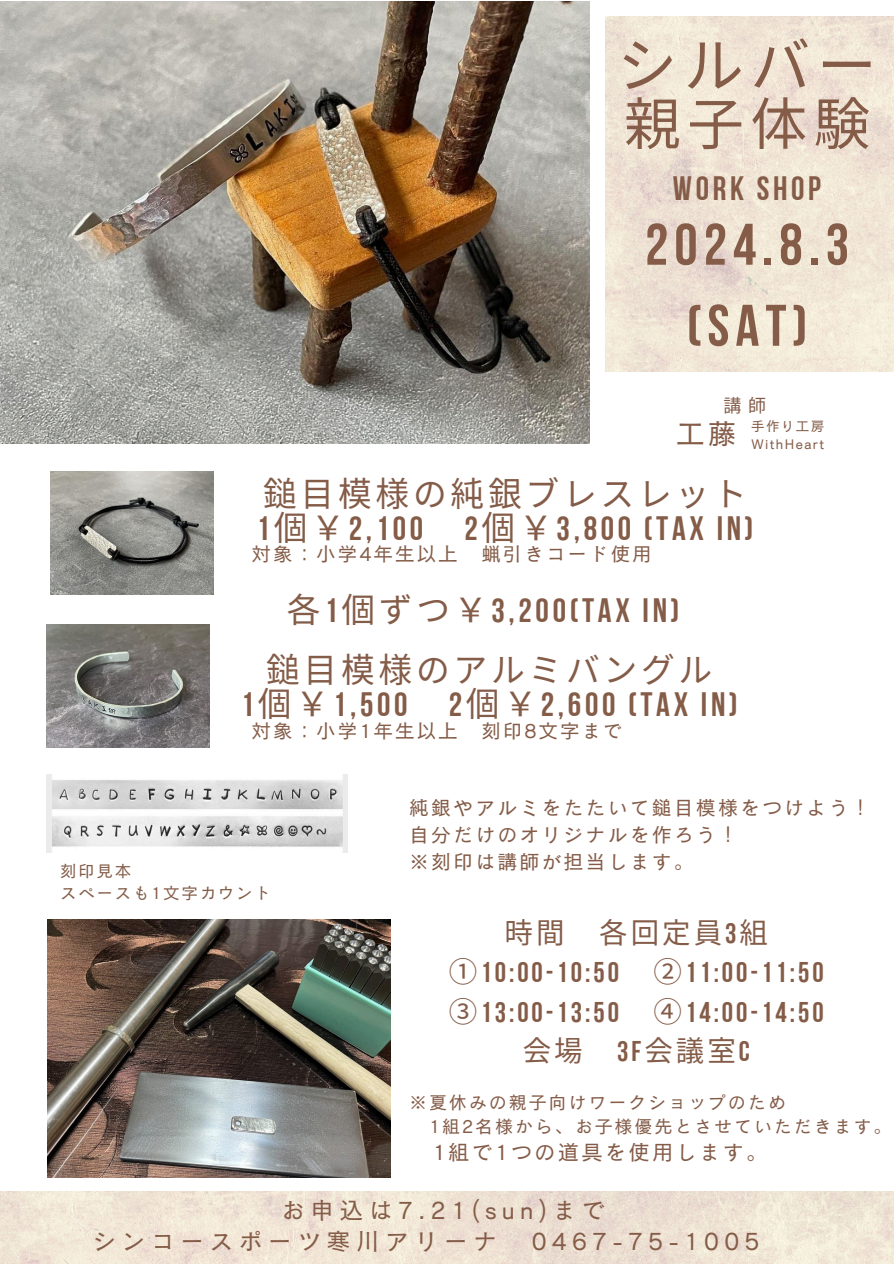
<style>
.page{position:relative;width:894px;height:1264px;background:#fff}
.page>*{position:absolute;margin:0;border:0;box-sizing:border-box;transform-origin:0 0}
.t1{font:59.85px "Noto Sans CJ Ksc";color:#845c48}
.t2{font:58.5px/81px "Bebas Neue Cyrillic";letter-spacing:.105em;color:#845c48;text-align:center}
.t3{font:56.85px "Noto Sans CJ Ksc";color:#845c48}
.t4{font:33.75px/33.8px "Bebas Neue Cyrillic";letter-spacing:.11em;color:#845c48;text-align:center}
.t5{font:28.5px/39.3px "Bebas Neue Cyrillic";letter-spacing:.105em;color:#845c48;text-align:center}
.t6{font:28.5px "Canva Cezanne Pro N M";color:#845c48}
.t7{font:24px "Canva Cezanne Pro N M";letter-spacing:.22em;color:#845c48}
.t8{font:21.3px "Canva Cezanne Pro N M";letter-spacing:.105em;color:#845c48}
.t9{font:19.95px/27px "Canva Cezanne Pro N M";letter-spacing:.105em;color:#845c48}
.t10{font:19.5px "Canva Cezanne Pro N M";letter-spacing:.105em;color:#845c48}
.t11{font:18px/24.6px "Canva Cezanne Pro N M";letter-spacing:.105em;color:#845c48}
.t12{font:18px "Noto Sans CJ Ksc";color:#845c48}
.t13{font:16.5px "Canva Cezanne Pro N M";letter-spacing:.105em;color:#845c48}
.t14{font:13.5px/18px "Canva Cezanne Pro N M";letter-spacing:.105em;color:#845c48}
.s1{font-family:"Noto Sans CJ Ksc"}
</style>
<div class="page">
<img style="left:47px;top:919px;width:343px;height:258px">
<img style="left:0;top:1191px;width:893px;height:72px">
<img style="left:605px;top:16px;width:288px;height:355px">
<img style="left:0;top:1px;width:590px;height:442px">
<img style="left:46px;top:624px;width:163px;height:123px">
<img style="left:50px;top:471px;width:163px;height:123px">
<img style="left:46px;top:774px;width:302px;height:78px">
<p class="t1" style="left:617px;top:18px;width:261px">シルバー</p>
<p class="t3" style="left:623px;top:79px;width:244px">親子体験</p>
<p class="t4" style="left:672px;top:174px;width:149px">WORK SHOP</p>
<h5 class="t2" style="left:645px;top:209px;width:205px">2024.8.3 (SAT)</h5>
<h3 class="t12" style="left:723px;top:390px;width:44px">講師</h3>
<h6 class="t6" style="left:676px;top:418px;width:61px">工藤</h6>
<p class="t14" style="left:751px;top:417px;width:75px">手作り工房<br>WithHeart</p>
<p class="t4" style="left:256px;top:481px;width:498px;text-align:left"><span class="s1">鎚目模様の純銀ブレスレット<br></span>1<span class="s1">個￥</span>2,100 2<span class="s1">個￥</span>3,800 (TAX IN)</p>
<h6 class="t10" style="left:251px;top:543px;width:398px">対象：小学4年生以上 蝋引きコード使用</h6>
<h5 class="t4" style="left:287px;top:596px;width:394px"><span class="s1">各</span>1<span class="s1">個ずつ￥</span>3,200(TAX IN)</h5>
<h2 class="t4" style="left:241px;top:656px;width:498px"><span class="s1">鎚目模様のアルミバングル<br></span>1<span class="s1">個￥</span>1,500 2<span class="s1">個￥</span>2,600 (TAX IN)</h2>
<h2 class="t10" style="left:251px;top:720px;width:372px">対象：小学1年生以上 刻印8文字まで</h2>
<h2 class="t13" style="left:60px;top:862px;width:73px">刻印見本</h2>
<h6 class="t13" style="left:60px;top:885px;width:212px">スペースも1文字カウント</h6>
<p class="t9" style="left:409px;top:793px;width:462px">純銀やアルミをたたいて鎚目模様をつけよう！自分だけのオリジナルを作ろう！<br>※刻印は講師が担当します。</p>
<p class="t5" style="left:449px;top:916px;width:376px"><span class="s1">時間 各回定員</span>3<span class="s1">組<br>①</span>10:00-10:50 <span class="s1">②</span>11:00-11:50<br><span class="s1">③</span>13:00-13:50 <span class="s1">④</span>14:00-14:50<span class="s1">会場</span> 3F<span class="s1">会議室</span>C</p>
<p class="t11" style="left:429px;top:1089px;width:464px;text-indent:-20px">※夏休みの親子向けワークショップのため<br>1組2名様から、お子様優先とさせていただきます。</p>
<p class="t8" style="left:432px;top:1141px;width:336px">1組で1つの道具を使用します。</p>
<p class="t7" style="left:281px;top:1197px;width:326px">お申込は7.21(sun)まで</p>
<h6 class="t7" style="left:92px;top:1228px;width:406px">シンコースポーツ寒川アリーナ</h6>
<h6 class="t7" style="left:531px;top:1228px;width:229px">0467-75-1005</h6>
</div>
